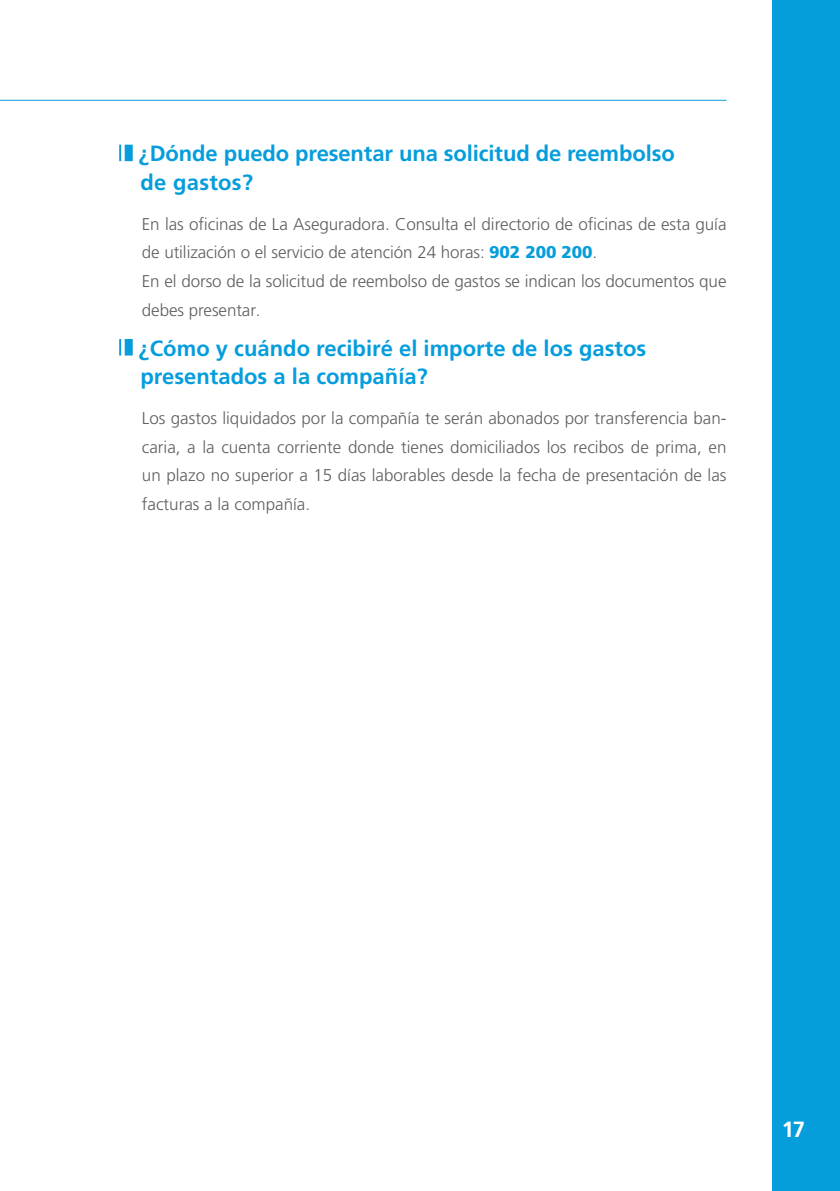
<style>
.page{position:relative;width:840px;height:1191px;background:#fff}
.page>*{position:absolute;margin:0;border:0;box-sizing:border-box;transform-origin:0 0}
.t1{font:700 22px/28.6px "Frutiger";color:#069ddc}
.t2{font:700 22px "Frutiger";color:#fff}
.t3{font:300 17px/28.6px "Frutiger";letter-spacing:-.005em;color:#5f5f62}
.s1{font-weight:900;color:#069ddc}
</style>
<div class="page">
<div style="left:771px;top:0;width:68px;height:1191px;background:#069ddc"></div>
<hr style="left:0;top:100px;width:726px;height:1px;background:#069ddc">
<svg style="left:119px;top:145px;width:2px;height:16px"></svg>
<div style="left:125px;top:145px;width:8px;height:16px;background:#069ddc"></div>
<svg style="left:119px;top:339px;width:2px;height:16px"></svg>
<div style="left:125px;top:339px;width:8px;height:16px;background:#069ddc"></div>
<p class="t1" style="left:139px;top:139px;width:537px">¿Dónde puedo presentar una solicitud de reembolso de gastos?</p>
<p class="t3" style="left:142px;top:210px;width:585px">En las oficinas de La Aseguradora. Consulta el directorio de oficinas de esta guía de utilización o el servicio de atención 24 horas: <span class="s1">902 200 200</span>.</p>
<p class="t3" style="left:142px;top:267px;width:585px">En el dorso de la solicitud de reembolso de gastos se indican los documentos que debes presentar.</p>
<p class="t1" style="left:139px;top:334px;width:508px">¿Cómo y cuándo recibiré el importe de los gastos presentados a la compañía?</p>
<p class="t3" style="left:142px;top:404px;width:585px;text-align:justify">Los gastos liquidados por la compañía te serán abonados por transferencia ban&shy;caria, a la cuenta corriente donde tienes domiciliados los recibos de prima, en un plazo no superior a 15 días laborables desde la fecha de presentación de las facturas a la compañía.</p>
<p class="t2" style="left:781px;top:1116px;width:25px">17</p>
</div>
